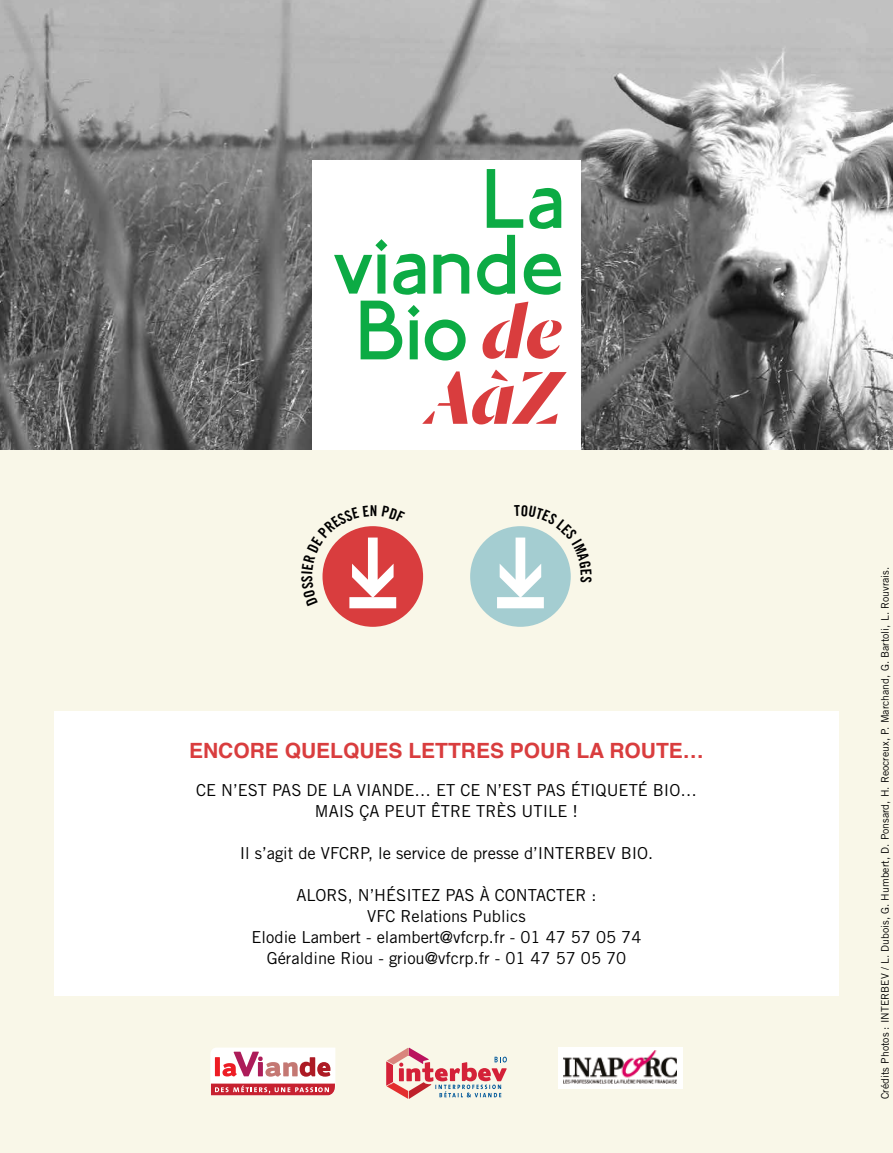
<style>
.page{position:relative;width:893px;height:1153px;background:#fff}
.page>*{position:absolute;margin:0;border:0;box-sizing:border-box;transform-origin:0 0}
.t1{font:italic 700 82.05px/65.6px "Dala Moa";color:#d93d3e;text-align:right}
.t2{font:700 21px "Helvetica";color:#d93d3e}
.t3{font:16.5px/21px "Trade Gothic";color:#000;text-align:center}
.t4{font:10.5px "Trade Gothic";color:#000}
</style>
<div class="page">
<div style="left:0;top:0;width:893px;height:1152px;background:#f9f7e8"></div>
<img style="left:0;top:0;width:893px;height:449px">
<div style="left:312px;top:160px;width:269px;height:289px;background:#fff"></div>
<svg style="left:487px;top:169px;width:74px;height:60px"></svg>
<svg style="left:334px;top:235px;width:227px;height:125px"></svg>
<div style="left:322px;top:526px;width:101px;height:100px;background:#d93d3e;border-radius:50%"></div>
<div style="left:349px;top:597px;width:47px;height:11px;background:#fff"></div>
<div style="left:470px;top:526px;width:101px;height:100px;background:#a4cdd1;border-radius:50%"></div>
<div style="left:497px;top:597px;width:47px;height:11px;background:#fff"></div>
<div style="left:54px;top:711px;width:785px;height:284px;background:#fff"></div>
<svg style="left:386px;top:1047px;width:121px;height:51px"></svg>
<svg style="left:210px;top:1048px;width:125px;height:47px;background:#e5a6ad"></svg>
<div style="left:558px;top:1047px;width:124px;height:42px;background:#fff"></div>
<img style="left:564px;top:1050px;width:113px;height:33px">
<svg style="left:322px;top:526px;width:83px;height:80px"></svg>
<svg style="left:500px;top:526px;width:71px;height:71px"></svg>
<h1 class="t1" style="left:427px;top:295px;width:135px">de<br>AàZ</h1>
<p class="t2" style="left:189px;top:733px;width:516px">ENCORE QUELQUES LETTRES POUR LA ROUTE…</p>
<p class="t3" style="left:196px;top:779px;width:502px">CE N’EST PAS DE LA VIANDE… ET CE N’EST PAS ÉTIQUETÉ BIO…<br>MAIS ÇA PEUT ÊTRE TRÈS UTILE !</p>
<p class="t3" style="left:240px;top:842px;width:415px">Il s’agit de VFCRP, le service de presse d’INTERBEV BIO.</p>
<p class="t3" style="left:252px;top:884px;width:391px">ALORS, N’HÉSITEZ PAS À CONTACTER :<br>VFC Relations Publics<br>Elodie Lambert - elambert@vfcrp.fr - 01 47 57 05 74<br>Géraldine Riou - griou@vfcrp.fr - 01 47 57 05 70</p>
<p class="t4" style="left:879px;top:1098px;width:533px;rotate:-90deg">Crédits Photos : INTERBEV / L. Dubois, G. Humbert, D. Ponsard, H. Reocreux, P. Marchand, G. Bartoli, L. Rouvrais.</p>
</div>
